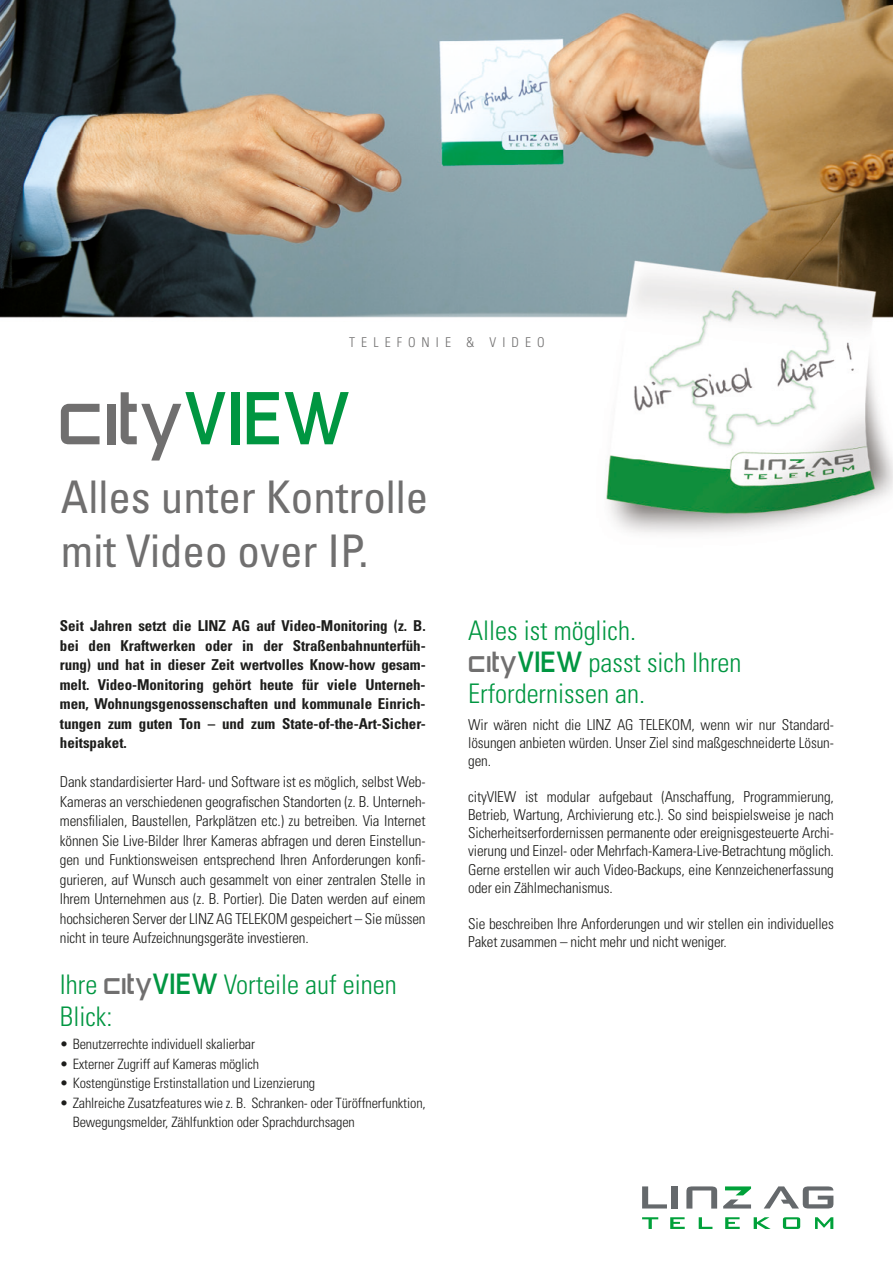
<style>
.page{position:relative;width:893px;height:1263px;background:#fff}
.page>*{position:absolute;margin:0;border:0;box-sizing:border-box;transform-origin:0 0}
.t1{font:69px "Zero Threes";color:#706f6f}
.t2{font:condensed 45px/54px "Univers LT";color:#706f6f}
.t3{font:300 condensed 27px/31.5px "Univers LT";color:#009641}
.t4{font:300 condensed 15px/19.5px "Univers LT";letter-spacing:-.01em;color:#1d1d1b;text-align:justify}
.t5{font:700 condensed 15px/19.5px "Univers LT";letter-spacing:-.005em;color:#1d1d1b;text-align:justify}
.t6{font:300 condensed 14.25px/19.5px "Univers LT";letter-spacing:-.01em;color:#1d1d1b}
.t7{font:300 condensed 13.5px "Univers LT";letter-spacing:.45em;color:#706f6f}
.s1{color:#009641}
.s2{font-family:"Zero Threes";font-weight:400;font-stretch:normal;color:#706f6f}
.s3{font-family:"Zero Threes";font-weight:400;font-stretch:normal}
</style>
<div class="page">
<img style="left:0;top:0;width:893px;height:1229px">
<svg style="left:723px;top:1186px;width:28px;height:22px"></svg>
<svg style="left:642px;top:1186px;width:25px;height:22px"></svg>
<div style="left:672px;top:1186px;width:6px;height:22px;background:#65696c"></div>
<svg style="left:686px;top:1186px;width:31px;height:22px"></svg>
<svg style="left:764px;top:1186px;width:69px;height:22px"></svg>
<svg style="left:642px;top:1217px;width:16px;height:12px"></svg>
<svg style="left:670px;top:1217px;width:15px;height:12px"></svg>
<svg style="left:699px;top:1217px;width:13px;height:12px"></svg>
<svg style="left:725px;top:1217px;width:15px;height:12px"></svg>
<svg style="left:754px;top:1217px;width:17px;height:12px"></svg>
<svg style="left:783px;top:1217px;width:17px;height:12px"></svg>
<svg style="left:815px;top:1217px;width:18px;height:12px"></svg>
<p class="t7" style="left:349px;top:334px;width:197px">TELEFONIE &amp; VIDEO</p>
<h1 class="t1" style="left:58px;top:381px;width:294px">city<span class="s1">VIEW</span></h1>
<h2 class="t2" style="left:61px;top:469px;width:369px">Alles unter Kontrolle mit Video over IP.</h2>
<p class="t5" style="left:60px;top:616px;width:367px">Seit Jahren setzt die LINZ AG auf Video-Monitoring (z. B. bei den Kraftwerken oder in der Straßenbahnunterfüh&shy;rung) und hat in dieser Zeit wertvolles Know-how gesam&shy;melt. Video-Monitoring gehört heute für viele Unterneh&shy;men, Wohnungsgenossenschaften und kommunale Einrich&shy;tungen zum guten Ton – und zum State-of-the-Art-Sicher&shy;heitspaket.</p>
<p class="t4" style="left:60px;top:772px;width:367px">Dank standardisierter Hard- und Software ist es möglich, selbst Web-Kameras an verschiedenen geografischen Standorten (z. B. Unterneh&shy;mensfilialen, Baustellen, Parkplätzen etc.) zu betreiben. Via Internet können Sie Live-Bilder Ihrer Kameras abfragen und deren Einstellun&shy;gen und Funktionsweisen entsprechend Ihren Anforderungen konfi&shy;gurieren, auf Wunsch auch gesammelt von einer zentralen Stelle in Ihrem Unternehmen aus (z. B. Portier). Die Daten werden auf einem hochsicheren Server der LINZ AG TELEKOM gespeichert – Sie müssen nicht in teure Aufzeichnungsgeräte investieren.</p>
<h3 class="t3" style="left:60px;top:969px;width:338px">Ihre <span class="s2">city</span><span class="s3">VIEW</span> Vorteile auf einen<br>Blick:</h3>
<p class="t6" style="left:60px;top:1034px;width:197px">• Benutzerrechte individuell skalierbar</p>
<p class="t6" style="left:60px;top:1054px;width:201px">• Externer Zugriff auf Kameras möglich</p>
<p class="t6" style="left:60px;top:1073px;width:257px">• Kostengünstige Erstinstallation und Lizenzierung</p>
<p class="t6" style="left:73px;top:1093px;width:354px;text-indent:-13px">• Zahlreiche Zusatzfeatures wie z. B. Schranken- oder Türöffnerfunktion,<br>Bewegungsmelder, Zählfunktion oder Sprachdurchsagen</p>
<h3 class="t3" style="left:468px;top:615px;width:275px">Alles ist möglich. <span class="s2">city</span><span class="s3">VIEW</span> passt sich Ihren<br>Erfordernissen an.</h3>
<p class="t4" style="left:468px;top:716px;width:367px;line-height:18px">Wir wären nicht die LINZ AG TELEKOM, wenn wir nur Standard&shy;lösungen anbieten würden. Unser Ziel sind maßgeschneiderte Lösun&shy;gen.</p>
<p class="t4" style="left:468px;top:788px;width:367px;line-height:18px">cityVIEW ist modular aufgebaut (Anschaffung, Programmierung, Betrieb, Wartung, Archivierung etc.). So sind beispielsweise je nach Sicherheitserfordernissen permanente oder ereignisgesteuerte Archi&shy;vierung und Einzel- oder Mehrfach-Kamera-Live-Betrachtung möglich.<br>Gerne erstellen wir auch Video-Backups, eine Kennzeichenerfassung oder ein Zählmechanismus.</p>
<p class="t4" style="left:468px;top:914px;width:367px;line-height:18px">Sie beschreiben Ihre Anforderungen und wir stellen ein individuelles<br>Paket zusammen – nicht mehr und nicht weniger.</p>
</div>
